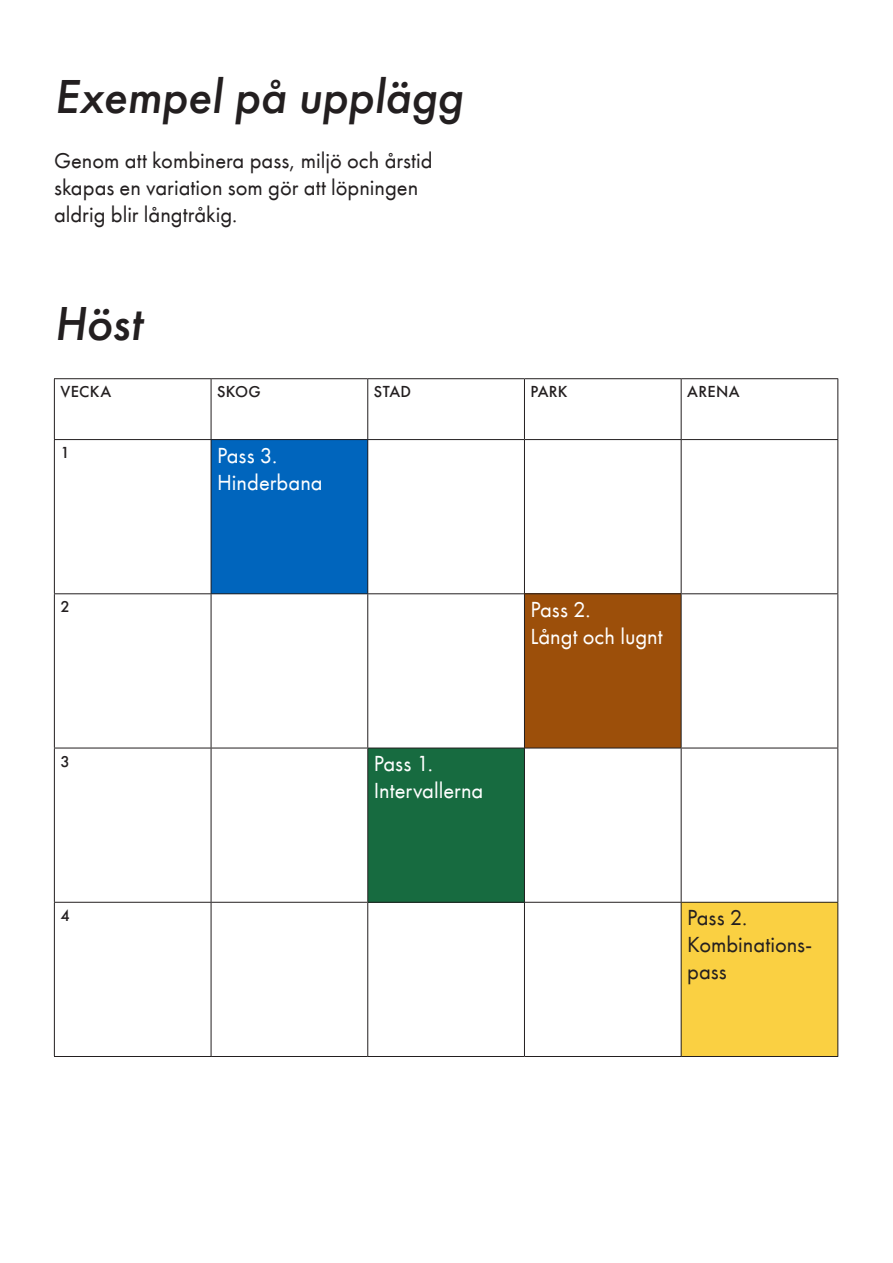
<style>
.page{position:relative;width:893px;height:1263px;background:#fff}
.page>*{position:absolute;margin:0;border:0;box-sizing:border-box;transform-origin:0 0}
.Styckeformat_3{font:italic 500 49.5px "Futura PT";letter-spacing:-.005em;color:#231f20}
.Styckeformat_1{font:22.5px/27px "Futura PT";color:#231f20}
.Styckeformat_1-2{font:22.5px/27px "Futura PT";color:#fff}
.Styckeformat_2{font:500 16.5px "Futura PT";letter-spacing:.02em;color:#231f20}
</style>
<div class="page">
<div style="left:211px;top:440px;width:157px;height:154px;background:#0065bd"></div>
<div style="left:524px;top:594px;width:157px;height:154px;background:#9c4f0a"></div>
<div style="left:368px;top:748px;width:156px;height:154px;background:#176b40"></div>
<div style="left:681px;top:902px;width:157px;height:154px;background:#fad042"></div>
<hr style="left:54px;top:378px;width:157px;height:1px;background:#231f20">
<hr style="left:54px;top:379px;width:1px;height:60px;background:#231f20">
<hr style="left:211px;top:378px;width:157px;height:1px;background:#231f20">
<hr style="left:211px;top:379px;width:1px;height:60px;background:#231f20">
<hr style="left:368px;top:378px;width:156px;height:1px;background:#231f20">
<hr style="left:367px;top:379px;width:1px;height:60px;background:#231f20">
<hr style="left:524px;top:378px;width:157px;height:1px;background:#231f20">
<hr style="left:524px;top:379px;width:1px;height:60px;background:#231f20">
<hr style="left:681px;top:378px;width:157px;height:1px;background:#231f20">
<hr style="left:681px;top:379px;width:1px;height:60px;background:#231f20">
<hr style="left:837px;top:379px;width:1px;height:60px;background:#231f20">
<hr style="left:54px;top:439px;width:157px;height:1px;background:#231f20">
<hr style="left:54px;top:440px;width:1px;height:153px;background:#231f20">
<hr style="left:211px;top:439px;width:157px;height:1px;background:#231f20">
<hr style="left:211px;top:440px;width:1px;height:153px;background:#231f20">
<hr style="left:368px;top:439px;width:156px;height:1px;background:#231f20">
<hr style="left:367px;top:440px;width:1px;height:153px;background:#231f20">
<hr style="left:524px;top:439px;width:157px;height:1px;background:#231f20">
<hr style="left:524px;top:440px;width:1px;height:153px;background:#231f20">
<hr style="left:681px;top:439px;width:157px;height:1px;background:#231f20">
<hr style="left:681px;top:440px;width:1px;height:153px;background:#231f20">
<hr style="left:837px;top:440px;width:1px;height:153px;background:#231f20">
<hr style="left:54px;top:593px;width:157px;height:1px;background:#231f20">
<hr style="left:54px;top:594px;width:1px;height:154px;background:#231f20">
<hr style="left:211px;top:593px;width:157px;height:1px;background:#231f20">
<hr style="left:211px;top:594px;width:1px;height:154px;background:#231f20">
<hr style="left:368px;top:593px;width:156px;height:1px;background:#231f20">
<hr style="left:367px;top:594px;width:1px;height:154px;background:#231f20">
<hr style="left:524px;top:593px;width:157px;height:1px;background:#231f20">
<hr style="left:524px;top:594px;width:1px;height:154px;background:#231f20">
<hr style="left:681px;top:593px;width:157px;height:1px;background:#231f20">
<hr style="left:681px;top:594px;width:1px;height:154px;background:#231f20">
<hr style="left:837px;top:594px;width:1px;height:154px;background:#231f20">
<hr style="left:54px;top:748px;width:157px;height:1px;background:#231f20">
<hr style="left:54px;top:748px;width:1px;height:154px;background:#231f20">
<hr style="left:211px;top:748px;width:157px;height:1px;background:#231f20">
<hr style="left:211px;top:748px;width:1px;height:154px;background:#231f20">
<hr style="left:368px;top:748px;width:156px;height:1px;background:#231f20">
<hr style="left:367px;top:748px;width:1px;height:154px;background:#231f20">
<hr style="left:524px;top:748px;width:157px;height:1px;background:#231f20">
<hr style="left:524px;top:748px;width:1px;height:154px;background:#231f20">
<hr style="left:681px;top:748px;width:157px;height:1px;background:#231f20">
<hr style="left:681px;top:748px;width:1px;height:154px;background:#231f20">
<hr style="left:837px;top:748px;width:1px;height:154px;background:#231f20">
<hr style="left:54px;top:902px;width:157px;height:1px;background:#231f20">
<hr style="left:54px;top:903px;width:1px;height:153px;background:#231f20">
<hr style="left:211px;top:902px;width:157px;height:1px;background:#231f20">
<hr style="left:211px;top:903px;width:1px;height:153px;background:#231f20">
<hr style="left:368px;top:902px;width:156px;height:1px;background:#231f20">
<hr style="left:367px;top:903px;width:1px;height:153px;background:#231f20">
<hr style="left:524px;top:902px;width:157px;height:1px;background:#231f20">
<hr style="left:524px;top:903px;width:1px;height:153px;background:#231f20">
<hr style="left:681px;top:902px;width:157px;height:1px;background:#231f20">
<hr style="left:681px;top:903px;width:1px;height:153px;background:#231f20">
<hr style="left:837px;top:903px;width:1px;height:153px;background:#231f20">
<hr style="left:54px;top:1056px;width:157px;height:1px;background:#231f20">
<hr style="left:211px;top:1056px;width:157px;height:1px;background:#231f20">
<hr style="left:368px;top:1056px;width:156px;height:1px;background:#231f20">
<hr style="left:524px;top:1056px;width:157px;height:1px;background:#231f20">
<hr style="left:681px;top:1056px;width:157px;height:1px;background:#231f20">
<p class="Styckeformat_3" style="left:54px;top:66px;width:411px">Exempel på upplägg</p>
<p class="Styckeformat_1" style="left:54px;top:147px;width:380px">Genom att kombinera pass, miljö och årstid skapas en variation som gör att löpningen aldrig blir långtråkig.</p>
<p class="Styckeformat_3" style="left:54px;top:293px;width:90px">Höst</p>
<p class="Styckeformat_2" style="left:60px;top:382px;width:52px">VECKA</p>
<p class="Styckeformat_2" style="left:217px;top:382px;width:45px">SKOG</p>
<p class="Styckeformat_2" style="left:374px;top:382px;width:39px">STAD</p>
<p class="Styckeformat_2" style="left:531px;top:382px;width:39px">PARK</p>
<p class="Styckeformat_2" style="left:687px;top:382px;width:54px">ARENA</p>
<p class="Styckeformat_2" style="left:60px;top:443px;width:11px">1</p>
<p class="Styckeformat_1-2" style="left:217px;top:442px;width:107px">Pass 3.<br>Hinderbana</p>
<p class="Styckeformat_2" style="left:60px;top:597px;width:11px">2</p>
<p class="Styckeformat_1-2" style="left:530px;top:596px;width:134px">Pass 2.<br>Långt och lugnt</p>
<p class="Styckeformat_2" style="left:60px;top:751px;width:11px">3</p>
<p class="Styckeformat_1-2" style="left:374px;top:750px;width:111px">Pass 1.<br>Intervallerna</p>
<p class="Styckeformat_2" style="left:60px;top:905px;width:11px">4</p>
<p class="Styckeformat_1" style="left:687px;top:904px;width:127px">Pass 2.<br>Kombinations&shy;pass</p>
</div>
